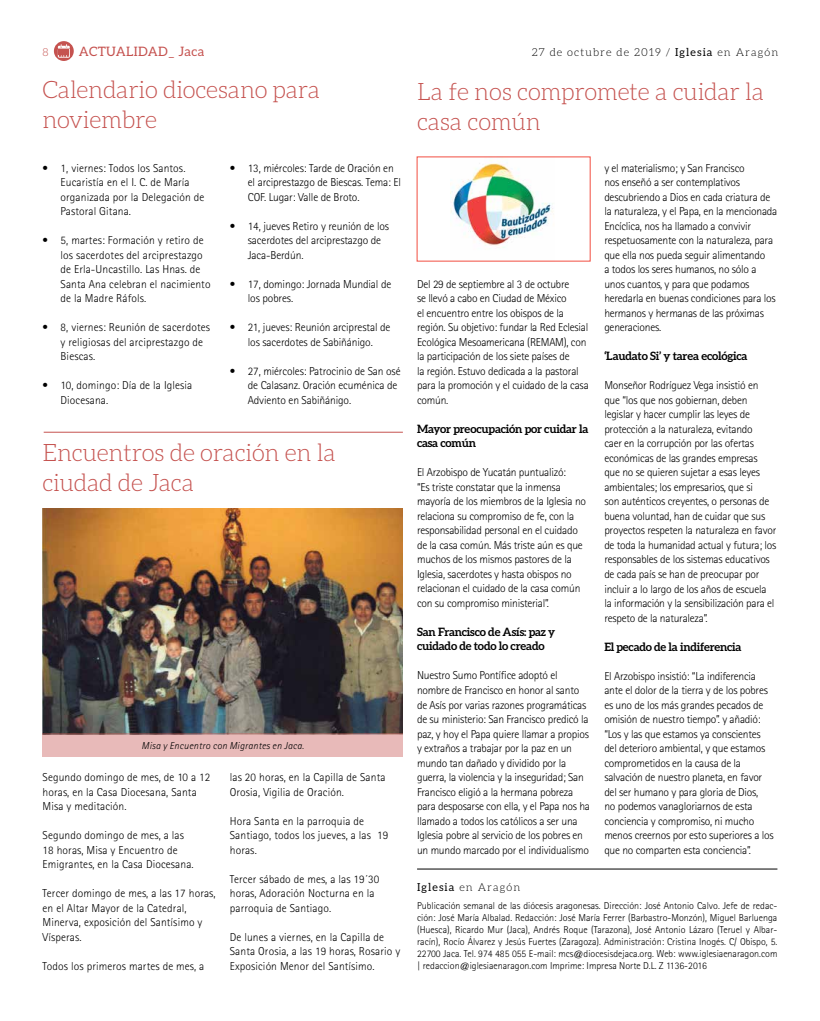
<style>
.page{position:relative;width:820px;height:1021px;background:#fff}
.page>*{position:absolute;margin:0;border:0;box-sizing:border-box;transform-origin:0 0}
.t1{font:300 24px/30px "Aleo";letter-spacing:-.01em;color:#c5524f}
.t2{font:13px "Aleo";letter-spacing:.025em;color:#c5524f}
.t3{font:300 11.5px/14.5px "Rotis Sans Serif";letter-spacing:-.02em;color:#000}
.t4{font:300 11.5px/14.5px "Rotis Sans Serif";letter-spacing:.01em;color:#000}
.t5{font:700 11.5px/14.5px "Aleo";letter-spacing:-.02em;color:#000}
.t6{font:300 11px "Aleo";letter-spacing:.1em;color:#000}
.t7{font:300 11px "Aleo";color:#c5524f}
.t8{font:300 10px/12px "Rotis Sans Serif";color:#000;text-align:justify}
.t9{font:italic 300 10px "Rotis Sans Serif";letter-spacing:.025em;color:#000}
.s1{font-weight:400}
</style>
<div class="page">
<svg style="left:54px;top:41px;width:20px;height:20px"></svg>
<hr style="left:417px;top:868px;width:360px;height:1px;background:#000">
<hr style="left:44px;top:432px;width:359px;height:1px;background:#c5524f">
<img style="left:43px;top:508px;width:360px;height:225px">
<img style="left:450px;top:160px;width:103px;height:88px">
<div style="left:43px;top:733px;width:360px;height:23px;background:#e8bab9"></div>
<p class="t7" style="left:43px;top:46px;width:8px">8</p>
<p class="t2" style="left:79px;top:44px;width:127px">ACTUALIDAD_ Jaca</p>
<p class="t6" style="left:531px;top:46px;width:248px">27 de octubre de 2019 / <span class="s1">Iglesia</span> en Aragón</p>
<h1 class="t1" style="left:42px;top:74px;width:279px">Calendario diocesano para noviembre</h1>
<h1 class="t1" style="left:417px;top:77px;width:348px">La fe nos compromete a cuidar la casa común</h1>
<p class="t4" style="left:61px;top:160px;width:145px;text-indent:-18px">• 1, viernes: Todos los Santos.<br>Eucaristía en el I. C. de María organizada por la Delegación de<br>Pastoral Gitana.</p>
<p class="t4" style="left:61px;top:233px;width:151px;text-indent:-18px">• 5, martes: Formación y retiro de los sacerdotes del arciprestazgo de Erla-Uncastillo. Las Hnas. de<br>Santa Ana celebran el nacimiento de la Madre Ráfols.</p>
<p class="t4" style="left:61px;top:320px;width:151px;text-indent:-18px">• 8, viernes: Reunión de sacerdotes y religiosas del arciprestazgo de<br>Biescas.</p>
<p class="t4" style="left:61px;top:378px;width:133px;text-indent:-18px">• 10, domingo: Día de la Iglesia<br>Diocesana.</p>
<p class="t3" style="left:248px;top:161px;width:155px;text-indent:-18px">• 13, miércoles: Tarde de Oración en el arciprestazgo de Biescas. Tema: El<br>COF. Lugar: Valle de Broto.</p>
<p class="t3" style="left:248px;top:219px;width:143px;text-indent:-18px">• 14, jueves Retiro y reunión de los sacerdotes del arciprestazgo de<br>Jaca-Berdún.</p>
<p class="t3" style="left:248px;top:277px;width:145px;text-indent:-18px">• 17, domingo: Jornada Mundial de los pobres.</p>
<p class="t3" style="left:230px;top:320px;width:162px;text-align:center">• 21, jueves: Reunión arciprestal de los sacerdotes de Sabiñánigo.</p>
<p class="t3" style="left:248px;top:364px;width:154px;text-indent:-18px">• 27, miércoles: Patrocinio de San osé de Calasanz. Oración ecuménica de<br>Adviento en Sabiñánigo.</p>
<h1 class="t1" style="left:42px;top:438px;width:295px">Encuentros de oración en la ciudad de Jaca</h1>
<p class="t9" style="left:141px;top:739px;width:164px">Misa y Encuentro con Migrantes en Jaca.</p>
<p class="t4" style="left:43px;top:769px;width:169px">Segundo domingo de mes, de 10 a 12 horas, en la Casa Diocesana, Santa<br>Misa y meditación.</p>
<p class="t4" style="left:43px;top:827px;width:152px">Segundo domingo de mes, a las<br>18 horas, Misa y Encuentro de<br>Emigrantes, en la Casa Diocesana.</p>
<p class="t4" style="left:43px;top:885px;width:174px">Tercer domingo de mes, a las 17 horas, en el Altar Mayor de la Catedral,<br>Minerva, exposición del Santísimo y<br>Vísperas.</p>
<p class="t4" style="left:43px;top:958px;width:163px">Todos los primeros martes de mes, a</p>
<p class="t4" style="left:230px;top:770px;width:157px">las 20 horas, en la Capilla de Santa<br>Orosia, Vigilia de Oración.</p>
<p class="t4" style="left:230px;top:813px;width:160px">Hora Santa en la parroquia de<br>Santiago, todos los jueves, a las 19 horas.</p>
<p class="t4" style="left:230px;top:871px;width:151px">Tercer sábado de mes, a las 19´30 horas, Adoración Nocturna en la parroquia de Santiago.</p>
<p class="t4" style="left:230px;top:929px;width:172px">De lunes a viernes, en la Capilla de<br>Santa Orosia, a las 19 horas, Rosario y<br>Exposición Menor del Santísimo.</p>
<p class="t3" style="left:417px;top:276px;width:173px">Del 29 de septiembre al 3 de octubre<br>se llevó a cabo en Ciudad de México<br>el encuentro entre los obispos de la región. Su objetivo: fundar la Red Eclesial Ecológica Mesoamericana (REMAM), con la participación de los siete países de<br>la región. Estuvo dedicada a la pastoral para la promoción y el cuidado de la casa común.</p>
<p class="t5" style="left:417px;top:421px;width:173px">Mayor preocupación por cuidar la casa común</p>
<p class="t3" style="left:417px;top:465px;width:170px">El Arzobispo de Yucatán puntualizó:<br>“Es triste constatar que la inmensa mayoría de los miembros de la Iglesia no relaciona su compromiso de fe, con la responsabilidad personal en el cuidado de la casa común. Más triste aún es que muchos de los mismos pastores de la Iglesia, sacerdotes y hasta obispos no relacionan el cuidado de la casa común con su compromiso ministerial”.</p>
<p class="t5" style="left:417px;top:624px;width:140px">San Francisco de Asís: paz y cuidado de todo lo creado</p>
<p class="t3" style="left:417px;top:668px;width:174px">Nuestro Sumo Pontífice adoptó el nombre de Francisco en honor al santo de Asís por varias razones programáticas de su ministerio: San Francisco predicó la paz, y hoy el Papa quiere llamar a propios y extraños a trabajar por la paz en un mundo tan dañado y dividido por la guerra, la violencia y la inseguridad; San Francisco eligió a la hermana pobreza para desposarse con ella, y el Papa nos ha llamado a todos los católicos a ser una Iglesia pobre al servicio de los pobres en un mundo marcado por el individualismo</p>
<p class="t3" style="left:604px;top:161px;width:174px">y el materialismo; y San Francisco<br>nos enseñó a ser contemplativos descubriendo a Dios en cada criatura de la naturaleza, y el Papa, en la mencionada Encíclica, nos ha llamado a convivir respetuosamente con la naturaleza, para que ella nos pueda seguir alimentando<br>a todos los seres humanos, no sólo a unos cuantos, y para que podamos heredarla en buenas condiciones para los hermanos y hermanas de las próximas generaciones.</p>
<p class="t5" style="left:604px;top:349px;width:144px">‘Laudato Si’ y tarea ecológica</p>
<p class="t3" style="left:604px;top:378px;width:173px">Monseñor Rodríguez Vega insistió en que “los que nos gobiernan, deben legislar y hacer cumplir las leyes de protección a la naturaleza, evitando<br>caer en la corrupción por las ofertas económicas de las grandes empresas<br>que no se quieren sujetar a esas leyes ambientales; los empresarios, que si<br>son auténticos creyentes, o personas de buena voluntad, han de cuidar que sus proyectos respeten la naturaleza en favor de toda la humanidad actual y futura; los responsables de los sistemas educativos de cada país se han de preocupar por incluir a lo largo de los años de escuela la información y la sensibilización para el respeto de la naturaleza”.</p>
<p class="t5" style="left:604px;top:639px;width:139px">El pecado de la indiferencia</p>
<p class="t3" style="left:604px;top:668px;width:171px">El Arzobispo insistió: “La indiferencia ante el dolor de la tierra y de los pobres es uno de los más grandes pecados de omisión de nuestro tiempo”. y añadió: “Los y las que estamos ya conscientes del deterioro ambiental, y que estamos comprometidos en la causa de la salvación de nuestro planeta, en favor del ser humano y para gloria de Dios,<br>no podemos vanagloriarnos de esta conciencia y compromiso, ni mucho menos creernos por esto superiores a los que no comparten esta conciencia”.</p>
<p class="t6" style="left:417px;top:881px;width:105px"><span class="s1">Iglesia</span> en Aragón</p>
<p class="t8" style="left:417px;top:899px;width:362px">Publicación semanal de las diócesis aragonesas. Dirección: José Antonio Calvo. Jefe de redac&shy;ción: José María Albalad. Redacción: José María Ferrer (Barbastro-Monzón), Miguel Barluenga (Huesca), Ricardo Mur (Jaca), Andrés Roque (Tarazona), José Antonio Lázaro (Teruel y Albar&shy;racín), Rocío Álvarez y Jesús Fuertes (Zaragoza). Administración: Cristina Inogés. C/ Obispo, 5.<br>22700 Jaca. Tel. 974 485 055 E-mail: mcs@diocesisdejaca.org. Web: www.iglesiaenaragon.com | redaccion@iglesiaenaragon.com Imprime: Impresa Norte D.L. Z 1136-2016</p>
</div>
